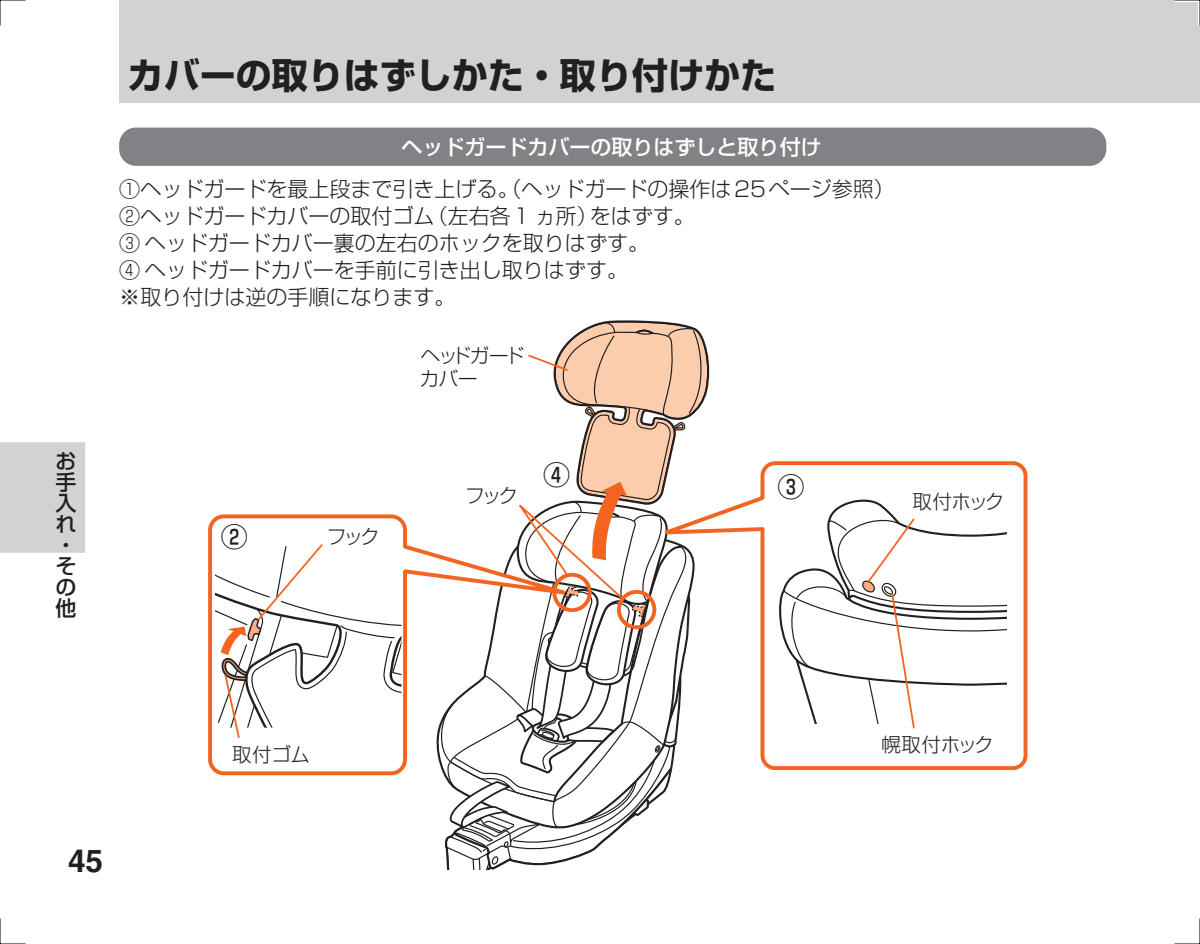
<style>
.page{position:relative;width:1200px;height:944px;background:#fff}
.page>*{position:absolute;margin:0;border:0;box-sizing:border-box;transform-origin:0 0}
.t1{font:700 36px "Shin Go Pro";color:#231f20}
.t2{font:700 31.5px "Helvetica";color:#231f20}
.t3{font:500 27px "Shin Go Pro";color:#231f20}
.t4{font:300 21px/27px "Shin Go Pro";color:#231f20}
.t5{font:500 21px "Shin Go Pro";color:#fff}
.t6{font:500 21px/21px "Shin Go Pro";color:#231f20}
.t7{font:300 19.5px/23.4px "Shin Go Pro";letter-spacing:-.055em;color:#231f20}
</style>
<div class="page">
<div style="left:1px;top:444px;width:83px;height:107px;background:#d1d2d4"></div>
<div style="left:0;top:442px;width:85px;height:111px;border:3px solid #d1d2d4"></div>
<div style="left:119px;top:0;width:1080px;height:102px;background:#d1d2d4"></div>
<svg style="left:714px;top:461px;width:314px;height:310px"></svg>
<svg style="left:208px;top:514px;width:202px;height:262px"></svg>
<svg style="left:410px;top:321px;width:304px;height:549px"></svg>
<svg style="left:215px;top:542px;width:186px;height:198px"></svg>
<svg style="left:777px;top:493px;width:229px;height:237px"></svg>
<div style="left:119px;top:128px;width:987px;height:38px;background:#808285;border-radius:17px"></div>
<svg style="left:0;top:0;width:26px;height:26px"></svg>
<svg style="left:0;top:918px;width:26px;height:26px"></svg>
<svg style="left:1174px;top:0;width:26px;height:28px"></svg>
<svg style="left:1174px;top:918px;width:26px;height:26px"></svg>
<h1 class="t1" style="left:128px;top:47px;width:649px">カバーの取りはずしかた・取り付けかた</h1>
<p class="t5" style="left:401px;top:129px;width:421px">ヘッドガードカバーの取りはずしと取り付け</p>
<p class="t4" style="left:119px;top:173px;width:777px">① ヘッドガードを最上段まで引き上げる。（ヘッドガードの操作は25ページ参照）<br>② ヘッドガードカバーの取付ゴム（左右各1 ヵ所）をはずす。<br>③ ヘッドガードカバー裏の左右のホックを取りはずす。<br>④ ヘッドガードカバーを手前に引き出し取りはずす。<br>※ 取り付けは逆の手順になります。</p>
<p class="t7" style="left:420px;top:341px;width:106px">ヘッドガードカバー</p>
<p class="t6" style="left:55px;top:448px;width:22px">お手入れ・その他</p>
<p class="t3" style="left:543px;top:453px;width:28px">④</p>
<p class="t3" style="left:777px;top:464px;width:28px">③</p>
<p class="t7" style="left:465px;top:482px;width:54px">フック</p>
<p class="t7" style="left:912px;top:487px;width:94px">取付ホック</p>
<p class="t3" style="left:221px;top:514px;width:28px">②</p>
<p class="t7" style="left:327px;top:522px;width:54px">フック</p>
<h2 class="t2" style="left:68px;top:841px;width:37px">45</h2>
<p class="t7" style="left:232px;top:740px;width:79px">取付ゴム</p>
<p class="t7" style="left:881px;top:731px;width:114px">幌取付ホック</p>
</div>
